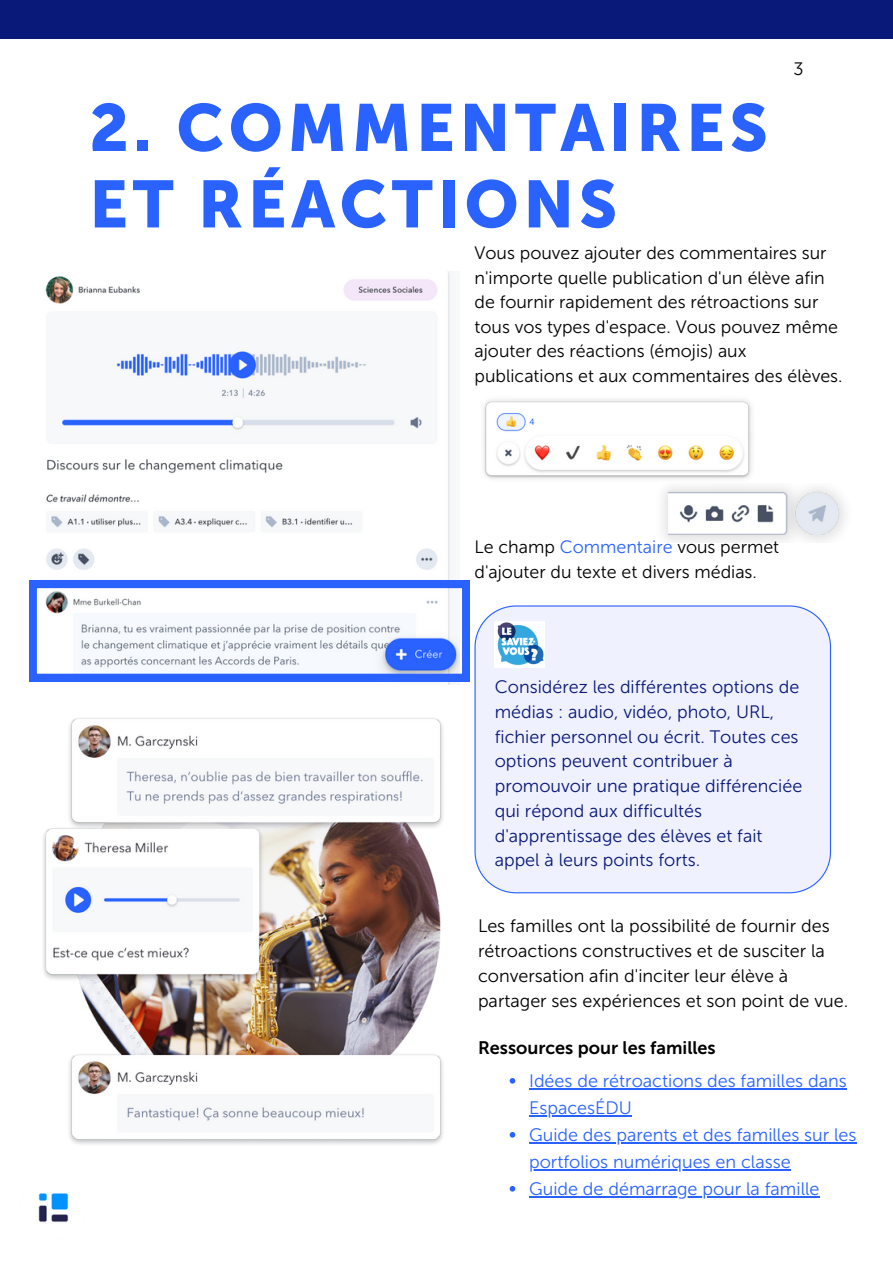
<style>
.page{position:relative;width:893px;height:1264px;background:#fff}
.page>*{position:absolute;margin:0;border:0;box-sizing:border-box;transform-origin:0 0}
.t1{font:66px/76.5px "Museo Sans 900";letter-spacing:.07em;color:#2962ff}
.t2{font:18px/24.8px "Museo Sans 300";color:#08197a}
.t3{font:18px/24.8px "Museo Sans 300";color:#000}
.t4{font:18px/27px "Museo Sans 300";color:#2962ff}
.t5{font:18px "Museo Sans 700";color:#000}
.t6{font:17.85px/24.5px "Museo Sans 300";color:#000}
.s1{color:#2962ff}
</style>
<div class="page">
<img style="left:38px;top:1193px;width:31px;height:29px">
<img style="left:40px;top:272px;width:419px;height:412px">
<svg style="left:29px;top:580px;width:441px;height:101px"></svg>
<div style="left:474px;top:605px;width:357px;height:288px;background:#f0f1ff"></div>
<img style="left:483px;top:399px;width:269px;height:80px">
<img style="left:663px;top:486px;width:182px;height:57px">
<div style="left:0;top:0;width:892px;height:38px;background:#08197a"></div>
<img style="left:43px;top:706px;width:435px;height:439px">
<img style="left:494px;top:621px;width:50px;height:46px">
<svg style="left:509px;top:1078px;width:6px;height:5px"></svg>
<hr style="left:529px;top:1088px;width:317px;height:1px;background:#2962ff">
<hr style="left:529px;top:1115px;width:103px;height:1px;background:#2962ff">
<svg style="left:509px;top:1132px;width:6px;height:5px"></svg>
<hr style="left:529px;top:1142px;width:327px;height:1px;background:#2962ff">
<hr style="left:529px;top:1169px;width:261px;height:1px;background:#2962ff">
<svg style="left:509px;top:1186px;width:6px;height:5px"></svg>
<hr style="left:529px;top:1196px;width:290px;height:1px;background:#2962ff">
<h1 class="t1" style="left:89px;top:90px;width:680px">2. COMMENTAIRES<br>ET RÉACTIONS</h1>
<p class="t3" style="left:793px;top:57px;width:12px">3</p>
<p class="t6" style="left:474px;top:241px;width:369px">Vous pouvez ajouter des commentaires sur n'importe quelle publication d'un élève afin de fournir rapidement des rétroactions sur tous vos types d'espace. Vous pouvez même ajouter des réactions (émojis) aux publications et aux commentaires des élèves.</p>
<p class="t6" style="left:474px;top:535px;width:306px">Le champ <span class="s1">Commentaire</span> vous permet d'ajouter du texte et divers médias.</p>
<p class="t2" style="left:494px;top:674px;width:309px">Considérez les différentes options de médias : audio, vidéo, photo, URL, fichier personnel ou écrit. Toutes ces options peuvent contribuer à promouvoir une pratique différenciée qui répond aux difficultés d'apprentissage des élèves et fait appel à leurs points forts.</p>
<p class="t3" style="left:478px;top:914px;width:371px">Les familles ont la possibilité de fournir des rétroactions constructives et de susciter la conversation afin d'inciter leur élève à partager ses expériences et son point de vue.</p>
<p class="t5" style="left:478px;top:1036px;width:239px">Ressources pour les familles</p>
<p class="t4" style="left:529px;top:1067px;width:329px">Idées de rétroactions des familles dans<br>EspacesÉDU<br>Guide des parents et des familles sur les portfolios numériques en classe<br>Guide de démarrage pour la famille</p>
</div>
